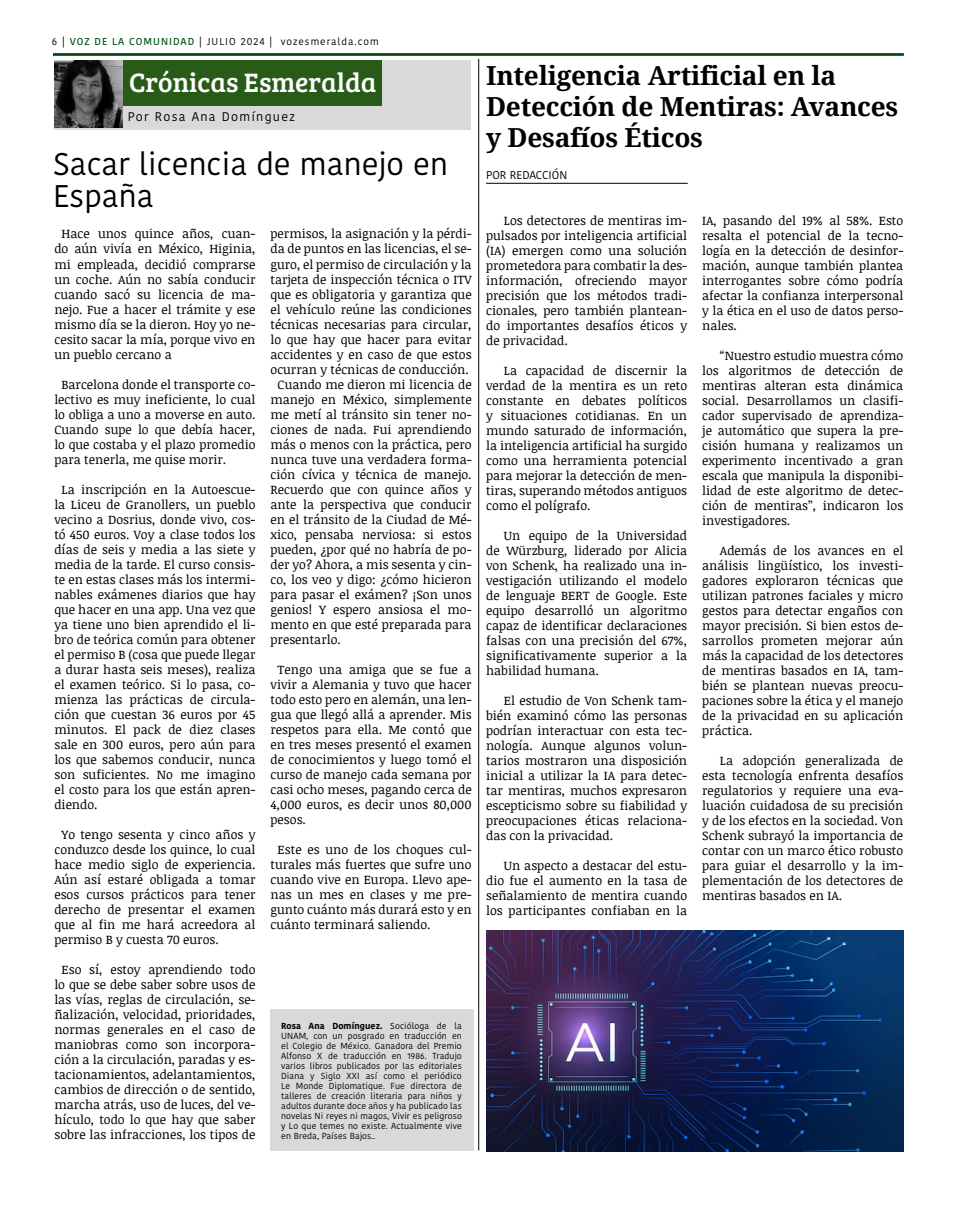
<style>
.page{position:relative;width:957px;height:1205px;background:#fff}
.page>*{position:absolute;margin:0;border:0;box-sizing:border-box;transform-origin:0 0}
.t1{font:31.25px/32.5px "Kohinoor Devanagari";color:#000}
.t2{font:27.5px "Bree Serif";color:#fff}
.t3{font:700 26.25px/31.2px "Droid Serif";letter-spacing:-.01em;color:#000}
.t4{font:12.5px/15px "Noticia Text";color:#000;text-align:justify}
.t5{font:12.5px "Kohinoor Devanagari";letter-spacing:.1em;color:#000}
.t6{font:11.25px "Kohinoor Devanagari";color:#000}
.t7{font:10px "Kohinoor Devanagari";letter-spacing:.1em;color:#000}
.t8{font:8.75px/10px "Kohinoor Devanagari";letter-spacing:.01em;color:#000;text-align:justify}
.s1{font-weight:600}
.s2{font-weight:600;color:#005017}
.s3{font-weight:700}
</style>
<div class="page">
<hr style="left:53px;top:53px;width:851px;height:3px;background:#005017">
<hr style="left:478px;top:59px;width:1px;height:1091px;background:#000">
<div style="left:54px;top:60px;width:417px;height:69px;background:#d9d9d9"></div>
<div style="left:123px;top:60px;width:259px;height:45px;background:#295b18"></div>
<img style="left:54px;top:60px;width:69px;height:68px">
<div style="left:270px;top:1008px;width:204px;height:142px;background:#d9d9d9"></div>
<hr style="left:486px;top:183px;width:202px;height:1px;background:#000">
<img style="left:486px;top:930px;width:417px;height:222px">
<p class="t7" style="left:52px;top:36px;width:328px">6 <span class="s1">|</span> <span class="s2">VOZ DE LA COMUNIDAD</span> <span class="s1">|</span> JULIO 2024 <span class="s1">|</span> vozesmeralda.com</p>
<h2 class="t2" style="left:129px;top:63px;width:249px">Crónicas Esmeralda</h2>
<p class="t5" style="left:128px;top:109px;width:169px">Por Rosa Ana Domínguez</p>
<h1 class="t1" style="left:53px;top:148px;width:396px">Sacar licencia de manejo en<br>España</h1>
<p class="t4" style="left:54px;top:226px;width:203px;text-indent:7px">Hace unos quince años, cuan&shy;do aún vivía en México, Higinia, mi empleada, decidió comprarse un coche. Aún no sabía conducir cuando sacó su licencia de ma&shy;nejo. Fue a hacer el trámite y ese mismo día se la dieron. Hoy yo ne&shy;cesito sacar la mía, porque vivo en un pueblo cercano a</p>
<p class="t4" style="left:54px;top:376px;width:203px;text-indent:7px">Barcelona donde el transporte co&shy;lectivo es muy ineficiente, lo cual lo obliga a uno a moverse en auto.<br>Cuando supe lo que debía hacer, lo que costaba y el plazo promedio para tenerla, me quise morir.</p>
<p class="t4" style="left:54px;top:481px;width:203px;text-indent:7px">La inscripción en la Autoescue&shy;la Liceu de Granollers, un pueblo vecino a Dosrius, donde vivo, cos&shy;tó 450 euros. Voy a clase todos los días de seis y media a las siete y media de la tarde. El curso consis&shy;te en estas clases más los intermi&shy;nables exámenes diarios que hay que hacer en una app. Una vez que ya tiene uno bien aprendido el li&shy;bro de teórica común para obtener el permiso B (cosa que puede llegar a durar hasta seis meses), realiza el examen teórico. Si lo pasa, co&shy;mienza las prácticas de circula&shy;ción que cuestan 36 euros por 45 minutos. El pack de diez clases sale en 300 euros, pero aún para los que sabemos conducir, nunca son suficientes. No me imagino el costo para los que están apren&shy;diendo.</p>
<p class="t4" style="left:54px;top:826px;width:203px;text-indent:7px">Yo tengo sesenta y cinco años y conduzco desde los quince, lo cual hace medio siglo de experiencia.<br>Aún así estaré obligada a tomar esos cursos prácticos para tener derecho de presentar el examen que al fin me hará acreedora al permiso B y cuesta 70 euros.</p>
<p class="t4" style="left:54px;top:961px;width:203px;text-align:center">Eso sí, estoy aprendiendo todo lo que se debe saber sobre usos de las vías, reglas de circulación, se&shy;ñalización, velocidad, prioridades, normas generales en el caso de maniobras como son incorpora&shy;ción a la circulación, paradas y es&shy;tacionamientos, adelantamientos, cambios de dirección o de sentido, marcha atrás, uso de luces, del ve&shy;hículo, todo lo que hay que saber sobre las infracciones, los tipos de</p>
<p class="t4" style="left:270px;top:226px;width:203px">permisos, la asignación y la pérdi-</p>
<p class="t4" style="left:270px;top:241px;width:203px">da de puntos en las licencias, el se-</p>
<p class="t4" style="left:270px;top:256px;width:203px">guro, el permiso de circulación y la</p>
<p class="t4" style="left:270px;top:271px;width:203px">tarjeta de inspección técnica o ITV</p>
<p class="t4" style="left:270px;top:286px;width:203px">que es obligatoria y garantiza que</p>
<p class="t4" style="left:270px;top:301px;width:203px">el vehículo reúne las condiciones</p>
<p class="t4" style="left:270px;top:316px;width:203px">técnicas necesarias para circular,</p>
<p class="t4" style="left:270px;top:331px;width:203px">lo que hay que hacer para evitar</p>
<p class="t4" style="left:270px;top:346px;width:203px">accidentes y en caso de que estos</p>
<p class="t4" style="left:270px;top:361px;width:200px">ocurran y técnicas de conducción.</p>
<p class="t4" style="left:278px;top:376px;width:195px">Cuando me dieron mi licencia de</p>
<p class="t4" style="left:270px;top:391px;width:203px">manejo en México, simplemente</p>
<p class="t4" style="left:270px;top:406px;width:203px">me metí al tránsito sin tener no-</p>
<p class="t4" style="left:270px;top:421px;width:203px">ciones de nada. Fui aprendiendo</p>
<p class="t4" style="left:270px;top:436px;width:203px">más o menos con la práctica, pero</p>
<p class="t4" style="left:270px;top:451px;width:203px">nunca tuve una verdadera forma-</p>
<p class="t4" style="left:270px;top:466px;width:203px">ción cívica y técnica de manejo.</p>
<p class="t4" style="left:270px;top:481px;width:203px">Recuerdo que con quince años y</p>
<p class="t4" style="left:270px;top:496px;width:203px">ante la perspectiva que conducir</p>
<p class="t4" style="left:270px;top:511px;width:203px">en el tránsito de la Ciudad de Mé-</p>
<p class="t4" style="left:270px;top:526px;width:203px">xico, pensaba nerviosa: si estos</p>
<p class="t4" style="left:270px;top:541px;width:203px">pueden, ¿por qué no habría de po-</p>
<p class="t4" style="left:270px;top:556px;width:203px">der yo? Ahora, a mis sesenta y cin-</p>
<p class="t4" style="left:270px;top:571px;width:203px">co, los veo y digo: ¿cómo hicieron</p>
<p class="t4" style="left:270px;top:586px;width:203px">para pasar el exámen? ¡Son unos</p>
<p class="t4" style="left:270px;top:601px;width:203px">genios! Y espero ansiosa el mo-</p>
<p class="t4" style="left:270px;top:616px;width:203px">mento en que esté preparada para</p>
<p class="t4" style="left:270px;top:631px;width:72px">presentarlo.</p>
<p class="t4" style="left:270px;top:661px;width:203px;text-indent:7px">Tengo una amiga que se fue a vivir a Alemania y tuvo que hacer todo esto pero en alemán, una len&shy;gua que llegó allá a aprender. Mis respetos para ella. Me contó que en tres meses presentó el examen de conocimientos y luego tomó el curso de manejo cada semana por casi ocho meses, pagando cerca de 4,000 euros, es decir unos 80,000 pesos.</p>
<p class="t4" style="left:270px;top:841px;width:203px;text-indent:7px">Este es uno de los choques cul&shy;turales más fuertes que sufre uno cuando vive en Europa. Llevo ape&shy;nas un mes en clases y me pre&shy;gunto cuánto más durará esto y en cuánto terminará saliendo.</p>
<p class="t8" style="left:281px;top:1020px;width:182px"><span class="s3">Rosa Ana Domínguez.</span> Socióloga de la UNAM, con un posgrado en traducción en el Colegio de México. Ganadora del Premio Alfonso X de traducción en 1986. Tradujo varios libros publicados por las editoriales Diana y Siglo XXI así como el periódico Le Monde Diplomatique. Fue directora de talleres de creación literaria para niños y adultos durante doce años y ha publicado las novelas Ni reyes ni magos, Vivir es peligroso y Lo que temes no existe. Actualmente vive en Breda, Países Bajos..</p>
<h3 class="t3" style="left:486px;top:60px;width:414px">Inteligencia Artificial en la<br>Detección de Mentiras: Avances y Desafíos Éticos</h3>
<p class="t6" style="left:486px;top:168px;width:83px">POR REDACCIÓN</p>
<p class="t4" style="left:486px;top:213px;width:203px;text-indent:18px">Los detectores de mentiras im&shy;pulsados por inteligencia artificial (IA) emergen como una solución prometedora para combatir la des&shy;información, ofreciendo mayor precisión que los métodos tradi&shy;cionales, pero también plantean&shy;do importantes desafíos éticos y de privacidad.</p>
<p class="t4" style="left:486px;top:363px;width:203px;text-indent:18px">La capacidad de discernir la verdad de la mentira es un reto constante en debates políticos y situaciones cotidianas. En un mundo saturado de información, la inteligencia artificial ha surgido como una herramienta potencial para mejorar la detección de men&shy;tiras, superando métodos antiguos como el polígrafo.</p>
<p class="t4" style="left:486px;top:528px;width:203px;text-indent:18px">Un equipo de la Universidad de Würzburg, liderado por Alicia von Schenk, ha realizado una in&shy;vestigación utilizando el modelo de lenguaje BERT de Google. Este equipo desarrolló un algoritmo capaz de identificar declaraciones falsas con una precisión del 67%, significativamente superior a la habilidad humana.</p>
<p class="t4" style="left:486px;top:693px;width:203px;text-indent:18px">El estudio de Von Schenk tam&shy;bién examinó cómo las personas podrían interactuar con esta tec&shy;nología. Aunque algunos volun&shy;tarios mostraron una disposición inicial a utilizar la IA para detec&shy;tar mentiras, muchos expresaron escepticismo sobre su fiabilidad y preocupaciones éticas relaciona&shy;das con la privacidad.</p>
<p class="t4" style="left:486px;top:858px;width:203px;text-indent:18px">Un aspecto a destacar del estu&shy;dio fue el aumento en la tasa de señalamiento de mentira cuando los participantes confiaban en la</p>
<p class="t4" style="left:702px;top:213px;width:203px">IA, pasando del 19% al 58%. Esto resalta el potencial de la tecno&shy;logía en la detección de desinfor&shy;mación, aunque también plantea interrogantes sobre cómo podría afectar la confianza interpersonal y la ética en el uso de datos perso&shy;nales.</p>
<p class="t4" style="left:702px;top:348px;width:203px;text-indent:18px">“Nuestro estudio muestra cómo los algoritmos de detección de mentiras alteran esta dinámica social. Desarrollamos un clasifi&shy;cador supervisado de aprendiza&shy;je automático que supera la pre&shy;cisión humana y realizamos un experimento incentivado a gran escala que manipula la disponibi&shy;lidad de este algoritmo de detec&shy;ción de mentiras”, indicaron los investigadores.</p>
<p class="t4" style="left:702px;top:543px;width:203px;text-indent:18px">Además de los avances en el análisis lingüístico, los investi&shy;gadores exploraron técnicas que utilizan patrones faciales y micro gestos para detectar engaños con mayor precisión. Si bien estos de&shy;sarrollos prometen mejorar aún más la capacidad de los detectores de mentiras basados en IA, tam&shy;bién se plantean nuevas preocu&shy;paciones sobre la ética y el manejo de la privacidad en su aplicación práctica.</p>
<p class="t4" style="left:702px;top:753px;width:203px;text-indent:18px">La adopción generalizada de esta tecnología enfrenta desafíos regulatorios y requiere una eva&shy;luación cuidadosa de su precisión y de los efectos en la sociedad. Von Schenk subrayó la importancia de contar con un marco ético robusto para guiar el desarrollo y la im&shy;plementación de los detectores de mentiras basados en IA.</p>
</div>
